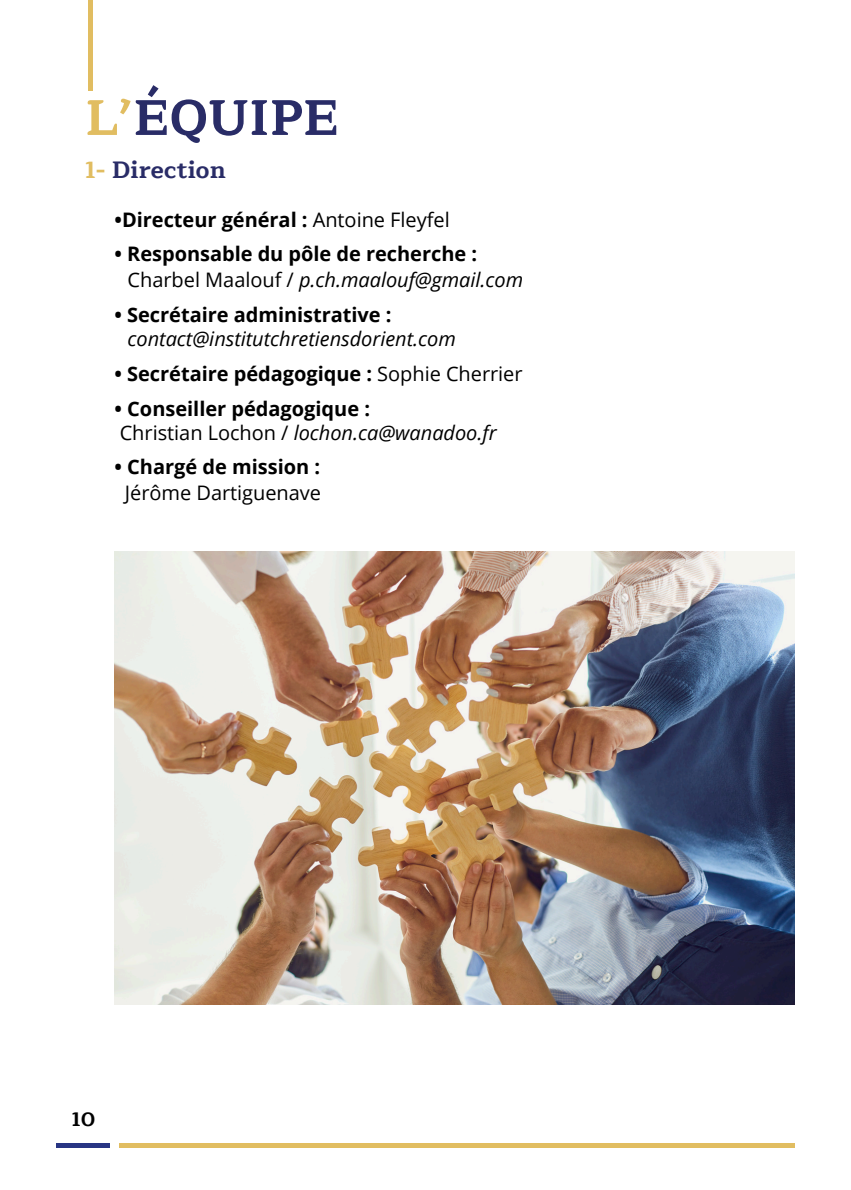
<style>
.page{position:relative;width:851px;height:1190px;background:#fff}
.page>*{position:absolute;margin:0;border:0;box-sizing:border-box;transform-origin:0 0}
.t1{font:700 50px "Maitree";color:#292c67}
.t2{font:700 24px "Maitree";letter-spacing:.01em;color:#292c67}
.t3{font:700 20px "Open Sans";color:#000}
.t4{font:italic 20px "Open Sans";color:#000}
.t5{font:20px "Open Sans";color:#000}
.t6{font:700 20px "Maitree";color:#000}
.s1{color:#e1bd61}
.s2{font-weight:400}
.s3{font-style:normal}
</style>
<div class="page">
<hr style="left:88px;top:0;width:4px;height:91px;background:#e1bd61">
<hr style="left:57px;top:1143px;width:53px;height:4px;background:#283583">
<hr style="left:119px;top:1143px;width:675px;height:4px;background:#e1bd61">
<img style="left:115px;top:551px;width:679px;height:453px">
<p class="t1" style="left:85px;top:77px;width:255px"><span class="s1">L’</span>ÉQUIPE</p>
<p class="t2" style="left:85px;top:151px;width:142px"><span class="s1">1-</span> Direction</p>
<h2 class="t3" style="left:115px;top:205px;width:336px">•Directeur général : <span class="s2">Antoine Fleyfel</span></h2>
<h2 class="t3" style="left:115px;top:240px;width:364px">• Responsable du pôle de recherche :</h2>
<p class="t4" style="left:128px;top:266px;width:397px"><span class="s3">Charbel Maalouf /</span> p.ch.maalouf@gmail.com</p>
<p class="t3" style="left:115px;top:300px;width:278px">• Secrétaire administrative :</p>
<p class="t4" style="left:128px;top:325px;width:329px">contact@institutchretiensdorient.com</p>
<p class="t3" style="left:115px;top:360px;width:409px">• Secrétaire pédagogique : <span class="s2">Sophie Cherrier</span></p>
<p class="t3" style="left:115px;top:394px;width:257px">• Conseiller pédagogique :</p>
<p class="t4" style="left:120px;top:418px;width:378px"><span class="s3">Christian Lochon /</span> lochon.ca@wanadoo.fr</p>
<p class="t3" style="left:115px;top:453px;width:207px">• Chargé de mission :</p>
<p class="t5" style="left:125px;top:478px;width:198px">Jérôme Dartiguenave</p>
<p class="t6" style="left:72px;top:1103px;width:25px">10</p>
</div>
